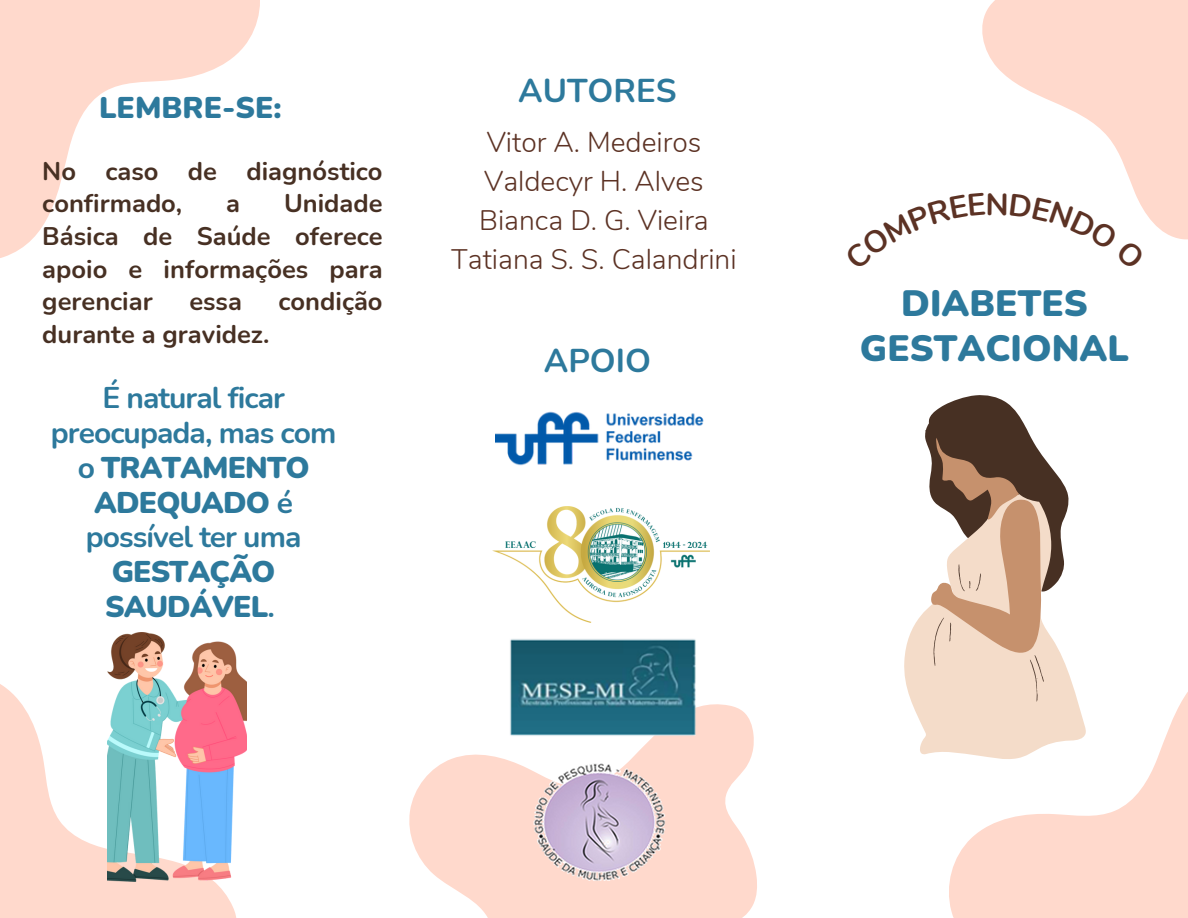
<style>
.page{position:relative;width:1188px;height:918px;background:#fff}
.page>*{position:absolute;margin:0;border:0;box-sizing:border-box;transform-origin:0 0}
.t1{font:900 36.75px/45px "Nunito";color:#2d799c;text-align:center}
.t2{font:700 33px "Nunito";color:#2d799c}
.t3{font:700 30px/34.8px "Nunito";letter-spacing:-.03em;color:#2d799c;text-align:center}
.t4{font:900 30px/34.8px "Nunito";letter-spacing:-.03em;color:#2d799c}
.t5{font:900 30px "Nunito";color:#2d799c}
.t6{font:300 28.2px "Nunito";color:#5c3224}
.t7{font:700 25.5px/32.7px "Nunito";color:#473023}
.s1{font-weight:900}
.s2{font-weight:700}
</style>
<div class="page">
<svg style="left:409px;top:705px;width:348px;height:213px;fill:#ffd9cc"></svg>
<svg style="left:949px;top:692px;width:239px;height:226px;fill:#ffd9cc"></svg>
<svg style="left:0;top:0;width:260px;height:258px"></svg>
<svg style="left:982px;top:0;width:206px;height:240px;fill:#ffd9cc"></svg>
<svg style="left:904px;top:611px;width:182px;height:150px;fill:#f4dcc9"></svg>
<svg style="left:925px;top:395px;width:145px;height:310px"></svg>
<img style="left:479px;top:639px;width:245px;height:153px">
<img style="left:519px;top:757px;width:165px;height:152px">
<img style="left:493px;top:507px;width:217px;height:116px">
<svg style="left:0;top:632px;width:237px;height:286px;fill:#ffd9cc"></svg>
<img style="left:107px;top:633px;width:140px;height:248px">
<img style="left:495px;top:411px;width:209px;height:55px">
<svg style="left:982px;top:192px;width:164px;height:48px"></svg>
<p class="t5" style="left:99px;top:88px;width:184px">LEMBRE-SE:</p>
<p class="t7" style="left:42px;top:155px;width:342px">No caso de diagnóstico confirmado,</p>
<p class="t7" style="left:42px;top:188px;width:342px;text-align:justify;text-indent:242px">Unidade Básica de Saúde oferece apoio e informações para gerenciar</p>
<p class="t7" style="left:226px;top:188px;width:15px">a</p>
<p class="t7" style="left:189px;top:286px;width:54px">essa</p>
<p class="t7" style="left:279px;top:286px;width:106px">condição</p>
<p class="t7" style="left:42px;top:318px;width:229px">durante a gravidez.</p>
<p class="t3" style="left:51px;top:381px;width:287px">É natural ficar preocupada, mas com o <span class="s1">TRATAMENTO<br>ADEQUADO</span> é possível ter uma</p>
<p class="t4" style="left:105px;top:555px;width:172px">GESTAÇÃO<br>SAUDÁVEL<span class="s2">.</span></p>
<p class="t2" style="left:518px;top:69px;width:160px">AUTORES</p>
<p class="t6" style="left:487px;top:123px;width:216px">Vitor A. Medeiros</p>
<p class="t6" style="left:484px;top:162px;width:221px">Valdecyr H. Alves</p>
<h2 class="t6" style="left:479px;top:201px;width:231px">Bianca D. G. Vieira</h2>
<h3 class="t6" style="left:451px;top:241px;width:287px">Tatiana S. S. Calandrini</h3>
<p class="t2" style="left:544px;top:339px;width:109px">APOIO</p>
<p class="t1" style="left:860px;top:282px;width:270px">DIABETES<br>GESTACIONAL</p>
</div>
